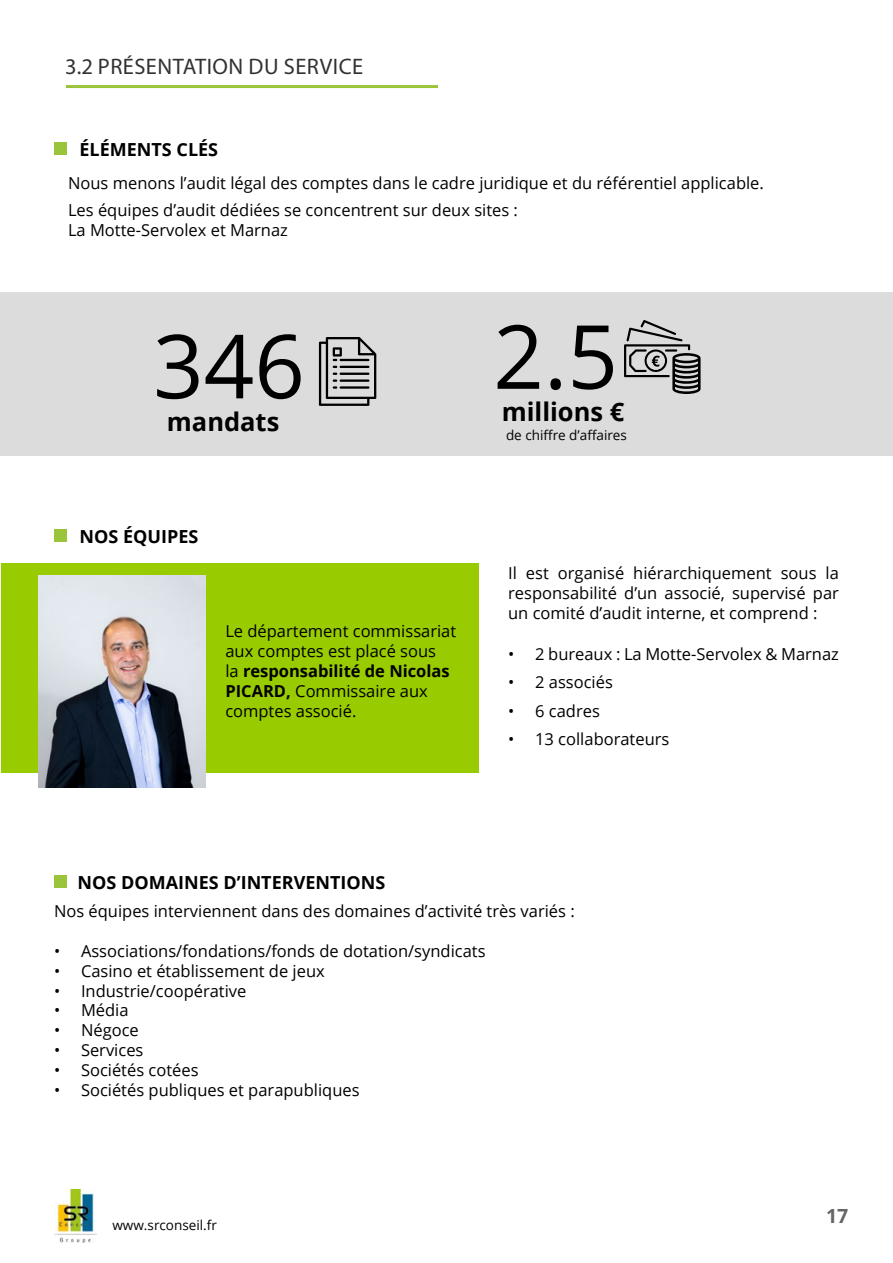
<style>
.page{position:relative;width:893px;height:1263px;background:#fff}
.page>*{position:absolute;margin:0;border:0;box-sizing:border-box;transform-origin:0 0}
.t1{font:88.5px "Open Sans";color:#000}
.t2{font:700 25.5px "Open Sans";color:#000}
.t3{font:22.5px "Myriad Pro";letter-spacing:.02em;color:#313332}
.t4{font:700 19.5px "Open Sans";color:#666665}
.t5{font:700 18px "Open Sans";color:#000}
.t6{font:16.5px/19.8px "Open Sans";color:#000}
.t7{font:13.5px "Open Sans";color:#000}
.s1{font-weight:700}
</style>
<div class="page">
<img style="left:54px;top:1190px;width:43px;height:53px">
<div style="left:0;top:292px;width:893px;height:164px;background:#dcdcdc"></div>
<div style="left:1px;top:563px;width:477px;height:210px;background:#9c0"></div>
<hr style="left:66px;top:85px;width:372px;height:3px;background:#9ac43a">
<svg style="left:624px;top:320px;width:77px;height:74px"></svg>
<img style="left:38px;top:575px;width:167px;height:213px">
<svg style="left:319px;top:337px;width:57px;height:69px"></svg>
<div style="left:54px;top:529px;width:13px;height:13px;background:#9ac43a"></div>
<div style="left:54px;top:875px;width:13px;height:13px;background:#9ac43a"></div>
<div style="left:54px;top:142px;width:13px;height:13px;background:#9ac43a"></div>
<h3 class="t3" style="left:65px;top:53px;width:300px">3.2 PRÉSENTATION DU SERVICE</h3>
<p class="t5" style="left:80px;top:137px;width:140px">ÉLÉMENTS CLÉS</p>
<p class="t6" style="left:68px;top:169px;width:697px;line-height:27px">Nous menons l’audit légal des comptes dans le cadre juridique et du référentiel applicable.<br>Les équipes d’audit dédiées se concentrent sur deux sites :</p>
<p class="t6" style="left:68px;top:220px;width:221px">La Motte-Servolex et Marnaz</p>
<h1 class="t1" style="left:153px;top:306px;width:153px">346</h1>
<h2 class="t2" style="left:167px;top:404px;width:114px">mandats</h2>
<p class="t5" style="left:80px;top:524px;width:120px">NOS ÉQUIPES</p>
<p class="t6" style="left:225px;top:621px;width:232px">Le département commissariat aux comptes est placé sous<br>la <span class="s1">responsabilité de Nicolas<br>PICARD,</span> Commissaire aux comptes associé.</p>
<h1 class="t1" style="left:493px;top:296px;width:126px">2.5</h1>
<h2 class="t2" style="left:502px;top:394px;width:124px">millions €</h2>
<p class="t7" style="left:506px;top:426px;width:122px">de chiffre d’affaires</p>
<p class="t6" style="left:508px;top:563px;width:332px;text-align:justify">Il est organisé hiérarchiquement sous la responsabilité d’un associé, supervisé par un comité d’audit interne, et comprend :</p>
<p class="t6" style="left:508px;top:644px;width:332px">• 2 bureaux : La Motte-Servolex &amp; Marnaz</p>
<p class="t6" style="left:508px;top:672px;width:106px">• 2 associés</p>
<p class="t6" style="left:508px;top:701px;width:93px">• 6 cadres</p>
<p class="t6" style="left:508px;top:729px;width:163px">• 13 collaborateurs</p>
<p class="t5" style="left:78px;top:869px;width:309px">NOS DOMAINES D’INTERVENTIONS</p>
<p class="t6" style="left:54px;top:901px;width:522px">Nos équipes interviennent dans des domaines d’activité très variés :</p>
<p class="t6" style="left:54px;top:941px;width:433px">• Associations/fondations/fonds de dotation/syndicats</p>
<p class="t6" style="left:54px;top:960px;width:272px">• Casino et établissement de jeux</p>
<p class="t6" style="left:54px;top:980px;width:194px">• Industrie/coopérative</p>
<p class="t6" style="left:54px;top:1000px;width:76px">• Média</p>
<p class="t6" style="left:54px;top:1020px;width:86px">• Négoce</p>
<p class="t6" style="left:54px;top:1040px;width:91px">• Services</p>
<p class="t6" style="left:54px;top:1059px;width:146px">• Sociétés cotées</p>
<p class="t6" style="left:54px;top:1079px;width:307px">• Sociétés publiques et parapubliques</p>
<p class="t7" style="left:112px;top:1216px;width:106px">www.srconseil.fr</p>
<p class="t4" style="left:826px;top:1202px;width:24px">17</p>
</div>
